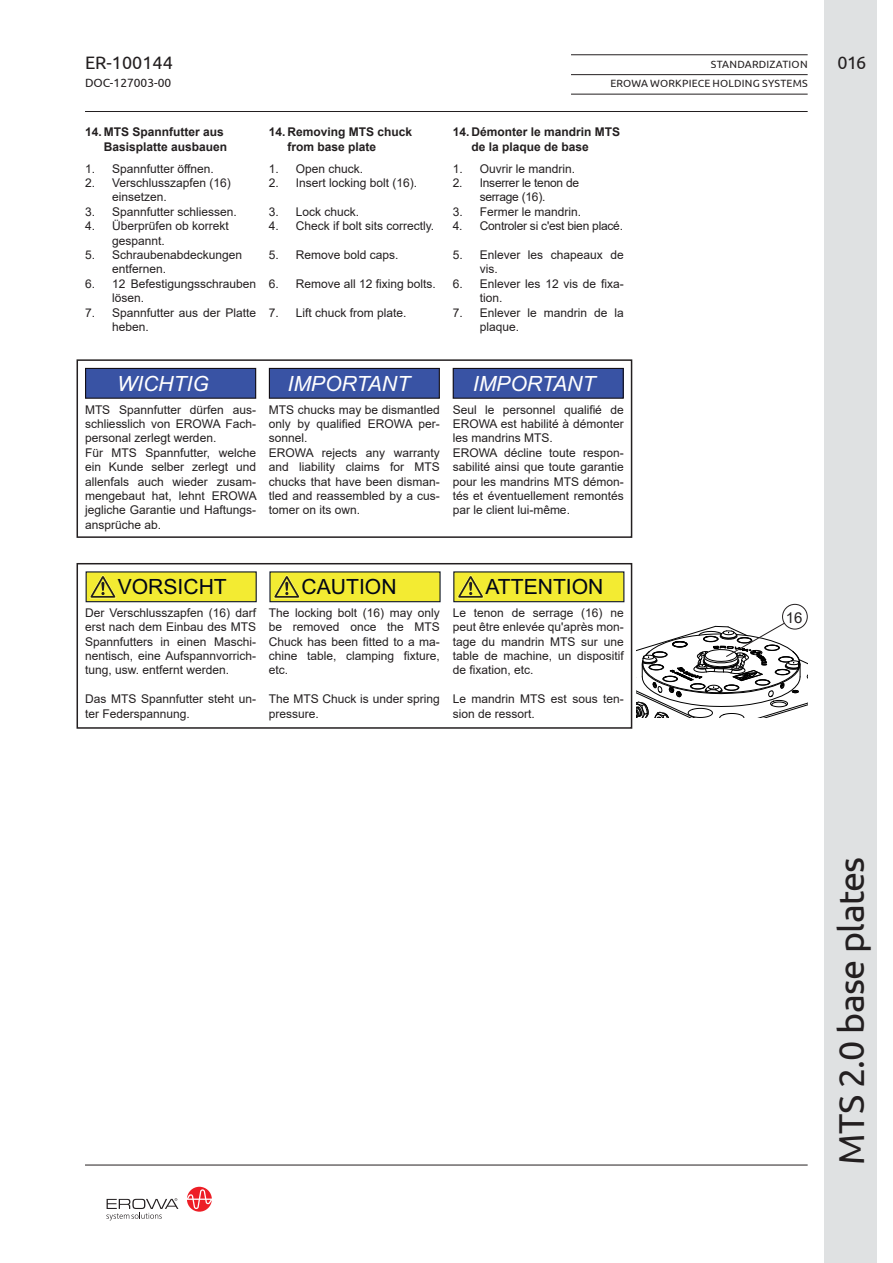
<style>
.page{position:relative;width:893px;height:1263px;background:#fff}
.page>*{position:absolute;margin:0;border:0;box-sizing:border-box;transform-origin:0 0}
.t1{font:36px "Ubuntu";letter-spacing:-.02em;color:#231f20}
.t2{font:italic 21px "Arial";color:#fff}
.t3{font:21px "Arial";color:#000517}
.t4{font:18px "Ubuntu";color:#231f20}
.t5{font:15px "Arial";color:#231f20}
.t6{font:12px/14.4px "Arial";color:#231f20}
.t7{font:700 12px/14.4px "Arial";color:#231f20}
.t8{font:12px/14.4px "Arial";letter-spacing:-.02em;color:#231f20;text-align:center}
.t9{font:12px "Ubuntu";color:#231f20}
.t10{font:10.5px "Ubuntu";letter-spacing:.02em;color:#231f20}
</style>
<div class="page">
<div style="left:824px;top:0;width:52px;height:1263px;background:#dfe1e2"></div>
<svg style="left:187px;top:1187px;width:25px;height:25px"></svg>
<svg style="left:106px;top:1198px;width:72px;height:22px"></svg>
<hr style="left:571px;top:54px;width:237px;height:1px;background:#231f20">
<hr style="left:571px;top:74px;width:237px;height:1px;background:#231f20">
<hr style="left:571px;top:94px;width:237px;height:1px;background:#231f20">
<hr style="left:85px;top:1165px;width:723px;height:1px;background:#231f20">
<hr style="left:85px;top:111px;width:723px;height:1px;background:#231f20">
<svg style="left:636px;top:608px;width:172px;height:110px"></svg>
<svg style="left:76px;top:359px;width:557px;height:370px"></svg>
<div style="left:782px;top:604px;width:25px;height:25px;background:#fff;border-radius:50%"></div>
<div style="left:782px;top:604px;width:26px;height:25px;border:1px solid #231f20;border-radius:50%"></div>
<svg style="left:86px;top:572px;width:170px;height:30px;background:#e1da32"></svg>
<div style="left:86px;top:368px;width:170px;height:30px;background:#3953a4"></div>
<div style="left:85px;top:368px;width:171px;height:31px;border:1px solid #120e15"></div>
<svg style="left:270px;top:572px;width:170px;height:30px;background:#e1da32"></svg>
<div style="left:269px;top:368px;width:170px;height:30px;background:#3953a4"></div>
<div style="left:269px;top:368px;width:171px;height:31px;border:1px solid #120e15"></div>
<svg style="left:454px;top:572px;width:170px;height:30px;background:#e1da32"></svg>
<div style="left:453px;top:368px;width:170px;height:30px;background:#3953a4"></div>
<div style="left:453px;top:368px;width:171px;height:31px;border:1px solid #120e15"></div>
<h3 class="t4" style="left:85px;top:52px;width:89px">ER-100144</h3>
<p class="t10" style="left:711px;top:58px;width:98px">STANDARDIZATION</p>
<h3 class="t4" style="left:837px;top:52px;width:30px">016</h3>
<p class="t9" style="left:85px;top:76px;width:88px">DOC-127003-00</p>
<p class="t10" style="left:610px;top:78px;width:199px">EROWA WORKPIECE HOLDING SYSTEMS</p>
<p class="t7" style="left:85px;top:125px;width:144px;text-align:right">14. MTS Spannfutter aus<br>Basisplatte ausbauen</p>
<p class="t6" style="left:85px;top:161px;width:130px">1. Spannfutter öffnen.</p>
<p class="t6" style="left:112px;top:176px;width:120px;text-indent:-27px">2. Verschlusszapfen (16) einsetzen.</p>
<p class="t6" style="left:85px;top:204px;width:153px">3. Spannfutter schliessen.</p>
<p class="t6" style="left:112px;top:219px;width:118px;text-indent:-27px">4. Überprüfen ob korrekt gespannt.</p>
<p class="t6" style="left:112px;top:248px;width:131px;text-indent:-27px">5. Schraubenabdeckungen entfernen.</p>
<p class="t6" style="left:112px;top:276px;width:146px;text-indent:-27px">6. 12 Befestigungsschrauben lösen.</p>
<p class="t6" style="left:112px;top:305px;width:146px;text-indent:-27px">7. Spannfutter aus der Platte heben.</p>
<p class="t7" style="left:288px;top:125px;width:126px;text-indent:-19px">14. Removing MTS chuck from base plate</p>
<p class="t6" style="left:269px;top:161px;width:96px">1. Open chuck.</p>
<p class="t6" style="left:269px;top:176px;width:150px">2. Insert locking bolt (16).</p>
<p class="t6" style="left:269px;top:204px;width:92px">3. Lock chuck.</p>
<p class="t6" style="left:269px;top:219px;width:167px">4. Check if bolt sits correctly.</p>
<p class="t6" style="left:269px;top:248px;width:131px">5. Remove bold caps.</p>
<p class="t6" style="left:269px;top:276px;width:168px">6. Remove all 12 fixing bolts.</p>
<p class="t6" style="left:269px;top:305px;width:139px">7. Lift chuck from plate.</p>
<p class="t7" style="left:471px;top:125px;width:150px;text-indent:-19px">14. Démonter le mandrin MTS de la plaque de base</p>
<p class="t6" style="left:453px;top:161px;width:124px">1. Ouvrir le mandrin.</p>
<p class="t8" style="left:453px;top:176px;width:128px">2. Inserrer le tenon de serrage (16).</p>
<p class="t6" style="left:453px;top:204px;width:130px">3. Fermer le mandrin.</p>
<p class="t8" style="left:453px;top:219px;width:172px">4. Controler si c'est bien placé.</p>
<p class="t6" style="left:480px;top:248px;width:146px;text-indent:-27px">5. Enlever les chapeaux de vis.</p>
<p class="t6" style="left:480px;top:276px;width:146px;text-indent:-27px">6. Enlever les 12 vis de fixa&shy;tion.</p>
<p class="t6" style="left:480px;top:305px;width:146px;text-indent:-27px">7. Enlever le mandrin de la plaque.</p>
<h2 class="t2" style="left:117px;top:371px;width:93px">WICHTIG</h2>
<p class="t6" style="left:85px;top:402px;width:173px">MTS Spannfutter dürfen aus&shy;schliesslich von EROWA Fach&shy;personal zerlegt werden.<br>Für MTS Spannfutter, welche ein Kunde selber zerlegt und allenfals auch wieder zusam&shy;mengebaut hat, lehnt EROWA jegliche Garantie und Haftungs&shy;ansprüche ab.</p>
<h2 class="t2" style="left:287px;top:371px;width:124px">IMPORTANT</h2>
<p class="t6" style="left:269px;top:402px;width:173px">MTS chucks may be dismantled only by qualified EROWA per&shy;sonnel.<br>EROWA rejects any warranty and liability claims for MTS chucks that have been disman&shy;tled and reassembled by a cus&shy;tomer on its own.</p>
<h2 class="t2" style="left:473px;top:371px;width:124px">IMPORTANT</h2>
<p class="t6" style="left:453px;top:402px;width:173px">Seul le personnel qualifié de<br>EROWA est habilité à démonter les mandrins MTS.<br>EROWA décline toute respon&shy;sabilité ainsi que toute garantie pour les mandrins MTS démon&shy;tés et éventuellement remontés par le client lui-même.</p>
<h2 class="t3" style="left:118px;top:575px;width:111px">VORSICHT</h2>
<p class="t6" style="left:85px;top:605px;width:173px;text-align:justify">Der Verschlusszapfen (16) darf erst nach dem Einbau des MTS Spannfutters in einen Maschi&shy;nentisch, eine Aufspannvorrich&shy;tung, usw. entfernt werden.</p>
<p class="t6" style="left:85px;top:692px;width:173px">Das MTS Spannfutter steht un&shy;ter Federspannung.</p>
<h2 class="t3" style="left:301px;top:575px;width:97px">CAUTION</h2>
<p class="t6" style="left:269px;top:605px;width:173px;text-align:justify">The locking bolt (16) may only be removed once the MTS Chuck has been fitted to a ma&shy;chine table, clamping fixture, etc.</p>
<p class="t6" style="left:269px;top:692px;width:173px">The MTS Chuck is under spring pressure.</p>
<h2 class="t3" style="left:485px;top:575px;width:120px">ATTENTION</h2>
<p class="t6" style="left:453px;top:605px;width:173px;text-align:justify">Le tenon de serrage (16) ne peut être enlevée qu'après mon&shy;tage du mandrin MTS sur une table de machine, un dispositif de fixation, etc.</p>
<p class="t6" style="left:453px;top:692px;width:173px">Le mandrin MTS est sous ten&shy;sion de ressort.</p>
<p class="t5" style="left:786px;top:609px;width:18px">16</p>
<h1 class="t1" style="left:830px;top:1165px;width:309px;rotate:-90deg">MTS 2.0 base plates</h1>
</div>
